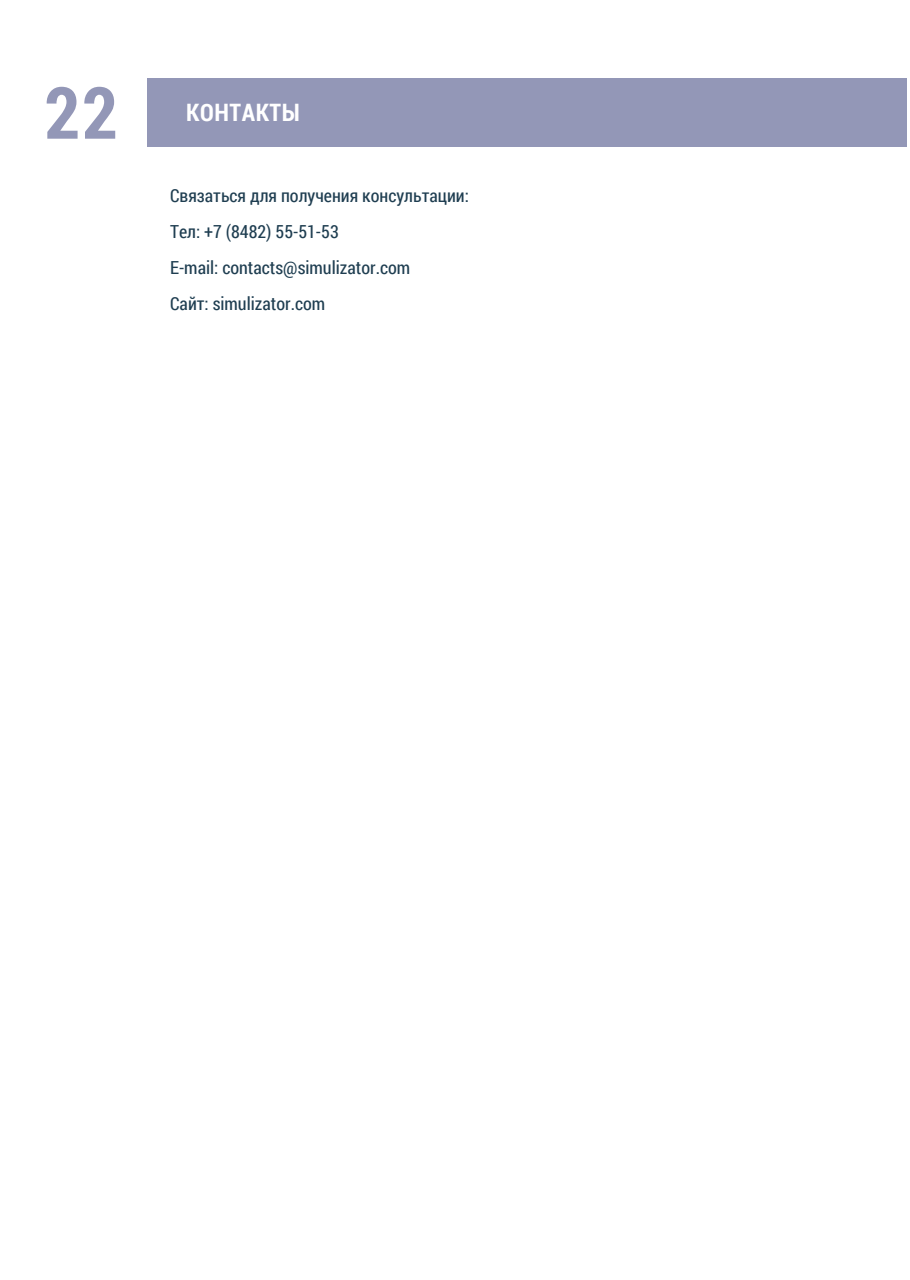
<style>
.page{position:relative;width:910px;height:1280px;background:#fff}
.page>*{position:absolute;margin:0;border:0;box-sizing:border-box;transform-origin:0 0}
.t1{font:700 72px "Roboto Condensed";color:rgb(134 138 174/.89)}
.t2{font:700 24px "Roboto Condensed";letter-spacing:.025em;color:#fff}
.t3{font:18px/36px "Roboto Condensed";color:#1f3e51}
</style>
<div class="page">
<div style="left:148px;top:78px;width:759px;height:69px;background:#9397b7"></div>
<h1 class="t1" style="left:44px;top:62px;width:75px">22</h1>
<h2 class="t2" style="left:186px;top:95px;width:115px">КОНТАКТЫ</h2>
<p class="t3" style="left:170px;top:177px;width:300px">Связаться для получения консультации:<br>Тел: +7 (8482) 55-51-53<br>E-mail: contacts@simulizator.com<br>Сайт: simulizator.com</p>
</div>
